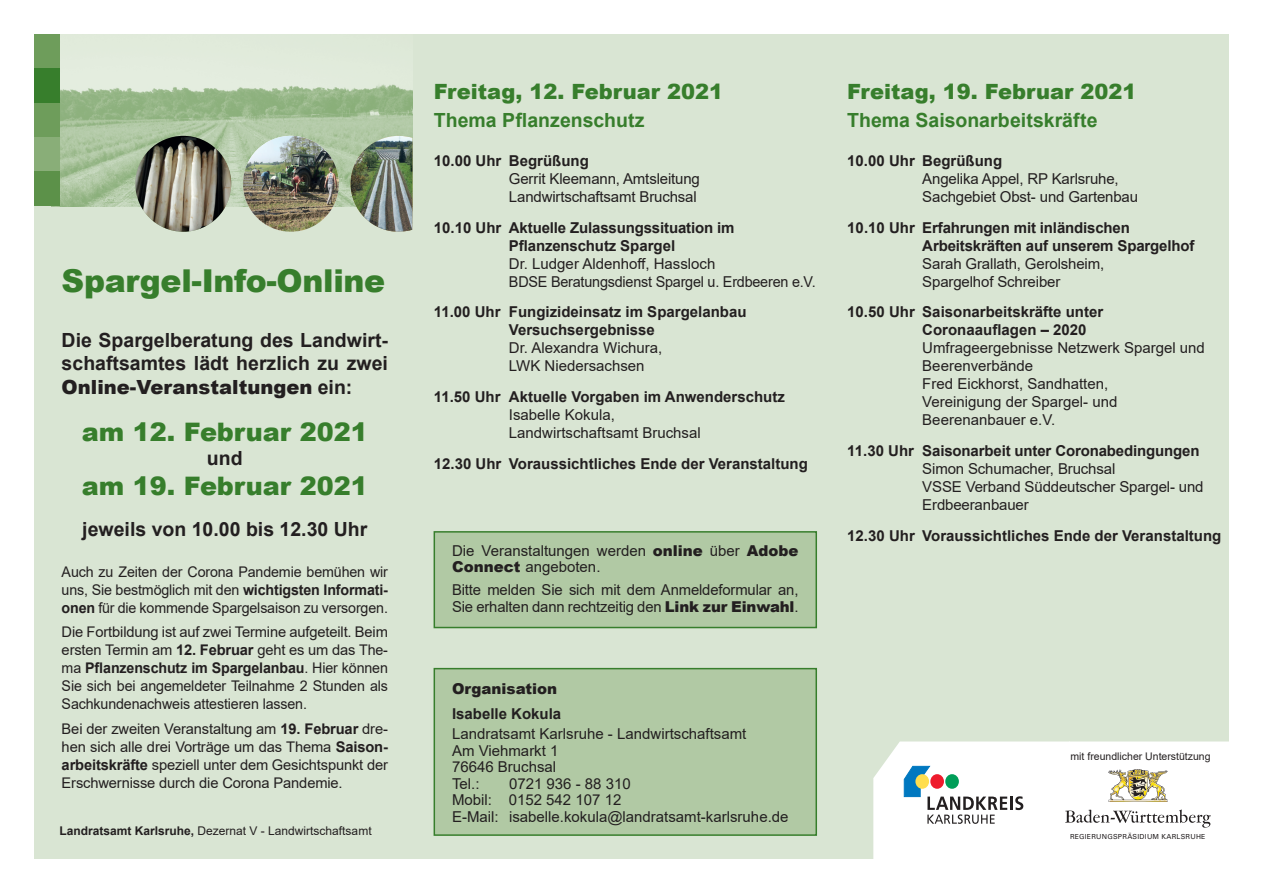
<style>
.page{position:relative;width:1263px;height:893px;background:#fff}
.page>*{position:absolute;margin:0;border:0;box-sizing:border-box;transform-origin:0 0}
.t1{font:900 31.5px "Arial";letter-spacing:-.01em;color:#377e2c}
.t2{font:900 25.5px "Arial";color:#377e2c}
.t3{font:900 21px "Arial";color:#377e2c}
.t4{font:700 19.5px/23.4px "Arial";color:#231f20;text-align:justify}
.t5{font:700 19.5px "Arial";color:#377e2c}
.t6{font:15px/18px "Arial";color:#231f20}
.t7{font:700 15px/18px "Arial";color:#231f20}
.t8{font:900 15px "Arial";color:#231f20}
.t9{font:14.7px/18px "Arial";letter-spacing:-.01em;color:#231f20;text-align:justify}
.t10{font:12px "Arial";color:#231f20}
.t11{font:10.5px "Arial";color:#231f20}
.t12{font:6.9px "Univers";letter-spacing:.035em;color:#231f20}
.s1{font-weight:900}
.s2{font-weight:700}
</style>
<div class="page">
<div style="left:34px;top:34px;width:1195px;height:825px;background:#d9e5d3"></div>
<img style="left:60px;top:55px;width:352px;height:151px">
<img style="left:351px;top:136px;width:61px;height:96px">
<img style="left:243px;top:136px;width:96px;height:96px;border-radius:48px">
<img style="left:135px;top:136px;width:96px;height:96px;border-radius:48px">
<div style="left:34px;top:34px;width:26px;height:34px;background:#6e9d5b"></div>
<div style="left:34px;top:103px;width:26px;height:34px;background:#6e9d5b"></div>
<div style="left:34px;top:137px;width:26px;height:35px;background:#89ae78"></div>
<div style="left:34px;top:68px;width:26px;height:35px;background:#377e2c"></div>
<div style="left:34px;top:172px;width:26px;height:34px;background:#5c9149"></div>
<svg style="left:873px;top:741px;width:356px;height:118px;background:#f1f2f0"></svg>
<div style="left:434px;top:669px;width:382px;height:166px;background:#b1c9a4"></div>
<div style="left:434px;top:668px;width:383px;height:168px;border:2px solid #377e2c"></div>
<div style="left:434px;top:532px;width:382px;height:95px;background:#b1c9a4"></div>
<div style="left:434px;top:531px;width:383px;height:97px;border:2px solid #377e2c"></div>
<h1 class="t1" style="left:62px;top:257px;width:325px">Spargel-Info-Online</h1>
<h3 class="t4" style="left:62px;top:328px;width:328px">Die Spargelberatung des Landwirt&shy;schaftsamtes lädt herzlich zu zwei <span class="s1">Online-Veranstaltungen</span> ein:</h3>
<h2 class="t2" style="left:82px;top:414px;width:287px">am 12. Februar 2021</h2>
<h3 class="t4" style="left:207px;top:446px;width:37px">und</h3>
<h2 class="t2" style="left:82px;top:468px;width:287px">am 19. Februar 2021</h2>
<h3 class="t4" style="left:82px;top:517px;width:287px">jeweils von 10.00 bis 12.30 Uhr</h3>
<p class="t9" style="left:62px;top:563px;width:328px">Auch zu Zeiten der Corona Pandemie bemühen wir uns, Sie bestmöglich mit den <span class="s2">wichtigsten Informati&shy;onen</span> für die kommende Spargelsaison zu versorgen.</p>
<p class="t9" style="left:62px;top:623px;width:328px">Die Fortbildung ist auf zwei Termine aufgeteilt. Beim ersten Termin am <span class="s2">12. Februar</span> geht es um das The&shy;ma <span class="s2">Pflanzenschutz im Spargelanbau</span>. Hier können Sie sich bei angemeldeter Teilnahme 2 Stunden als Sachkundenachweis attestieren lassen.</p>
<p class="t9" style="left:62px;top:720px;width:328px">Bei der zweiten Veranstaltung am <span class="s2">19. Februar</span> dre&shy;hen sich alle drei Vorträge um das Thema <span class="s2">Saison&shy;arbeitskräfte</span> speziell unter dem Gesichtspunkt der Erschwernisse durch die Corona Pandemie.</p>
<p class="t10" style="left:60px;top:823px;width:314px"><span class="s2">Landratsamt Karlsruhe,</span> Dezernat V - Landwirtschaftsamt</p>
<h3 class="t3" style="left:434px;top:76px;width:291px">Freitag, 12. Februar 2021</h3>
<h3 class="t5" style="left:434px;top:106px;width:212px">Thema Pflanzenschutz</h3>
<p class="t7" style="left:434px;top:152px;width:156px">10.00 Uhr Begrüßung</p>
<p class="t6" style="left:509px;top:170px;width:193px">Gerrit Kleemann, Amtsleitung<br>Landwirtschaftsamt Bruchsal</p>
<p class="t7" style="left:509px;top:219px;width:227px;text-indent:-75px">10.10 Uhr Aktuelle Zulassungssituation im<br>Pflanzenschutz Spargel</p>
<p class="t6" style="left:509px;top:254px;width:308px">Dr. Ludger Aldenhoff, Hassloch<br>BDSE Beratungsdienst Spargel u. Erdbeeren e.V.</p>
<p class="t7" style="left:509px;top:303px;width:239px;text-indent:-75px">11.00 Uhr Fungizideinsatz im Spargelanbau<br>Versuchsergebnisse</p>
<p class="t6" style="left:509px;top:339px;width:155px">Dr. Alexandra Wichura,<br>LWK Niedersachsen</p>
<p class="t7" style="left:434px;top:388px;width:352px">11.50 Uhr Aktuelle Vorgaben im Anwenderschutz</p>
<p class="t6" style="left:509px;top:406px;width:193px">Isabelle Kokula,<br>Landwirtschaftsamt Bruchsal</p>
<p class="t7" style="left:434px;top:455px;width:375px">12.30 Uhr Voraussichtliches Ende der Veranstaltung</p>
<p class="t6" style="left:452px;top:542px;width:348px;line-height:16.5px">Die Veranstaltungen werden <span class="s1">online</span> über <span class="s1">Adobe<br>Connect</span> angeboten.</p>
<p class="t6" style="left:452px;top:581px;width:348px;line-height:16.5px">Bitte melden Sie sich mit dem Anmeldeformular an,<br>Sie erhalten dann rechtzeitig den <span class="s1">Link zur Einwahl</span>.</p>
<p class="t8" style="left:452px;top:677px;width:107px">Organisation</p>
<p class="t7" style="left:452px;top:704px;width:111px">Isabelle Kokula</p>
<p class="t6" style="left:452px;top:726px;width:296px;line-height:16.5px">Landratsamt Karlsruhe - Landwirtschaftsamt<br>Am Viehmarkt 1<br>76646 Bruchsal<br>Tel.:</p>
<p class="t6" style="left:452px;top:775px;width:338px;line-height:16.5px;text-indent:57px">0721 936 - 88 310<br>Mobil: 0152 542 107 12<br>E-Mail: isabelle.kokula@landratsamt-karlsruhe.de</p>
<h3 class="t3" style="left:847px;top:76px;width:291px">Freitag, 19. Februar 2021</h3>
<h3 class="t5" style="left:847px;top:106px;width:252px">Thema Saisonarbeitskräfte</h3>
<p class="t7" style="left:847px;top:152px;width:156px">10.00 Uhr Begrüßung</p>
<p class="t6" style="left:922px;top:170px;width:217px">Angelika Appel, RP Karlsruhe,<br>Sachgebiet Obst- und Gartenbau</p>
<p class="t7" style="left:922px;top:219px;width:274px;text-indent:-75px">10.10 Uhr Erfahrungen mit inländischen<br>Arbeitskräften auf unserem Spargelhof</p>
<p class="t6" style="left:922px;top:254px;width:183px">Sarah Grallath, Gerolsheim,<br>Spargelhof Schreiber</p>
<p class="t7" style="left:922px;top:303px;width:182px;text-indent:-75px">10.50 Uhr Saisonarbeitskräfte unter<br>Coronaauflagen – 2020</p>
<p class="t6" style="left:922px;top:339px;width:284px">Umfrageergebnisse Netzwerk Spargel und<br>Beerenverbände<br>Fred Eickhorst, Sandhatten,<br>Vereinigung der Spargel- und<br>Beerenanbauer e.V.</p>
<p class="t7" style="left:847px;top:442px;width:354px">11.30 Uhr Saisonarbeit unter Coronabedingungen</p>
<p class="t6" style="left:922px;top:460px;width:283px">Simon Schumacher, Bruchsal<br>VSSE Verband Süddeutscher Spargel- und<br>Erdbeeranbauer</p>
<p class="t7" style="left:847px;top:527px;width:375px">12.30 Uhr Voraussichtliches Ende der Veranstaltung</p>
<p class="t11" style="left:1070px;top:749px;width:142px">mit freundlicher Unterstützung</p>
<p class="t12" style="left:1070px;top:833px;width:137px">REGIERUNGSPRÄSIDIUM KARLSRUHE</p>
</div>
